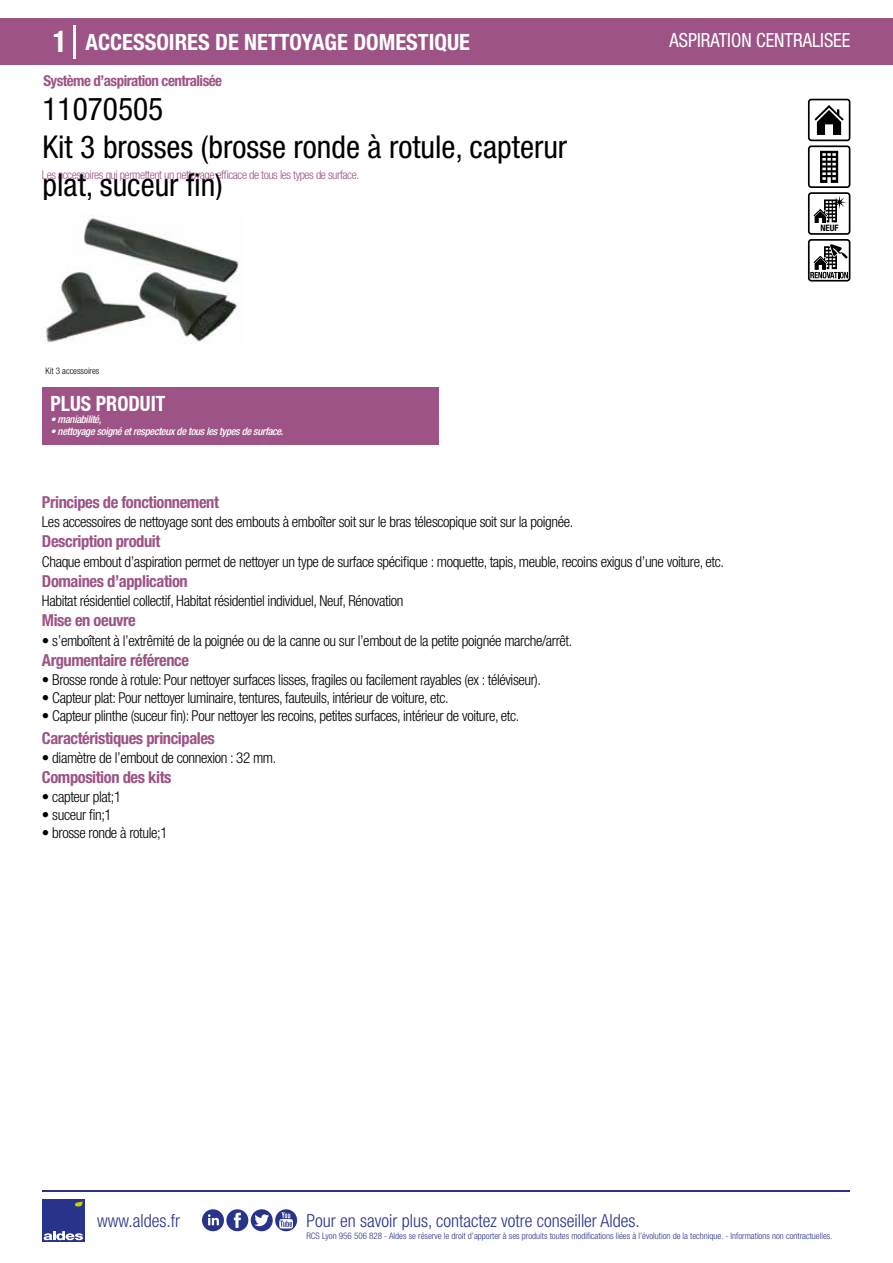
<style>
.page{position:relative;width:893px;height:1263px;background:#fff}
.page>*{position:absolute;margin:0;border:0;box-sizing:border-box;transform-origin:0 0}
.t1{font:condensed 31.5px/37.8px "Helvetica Neue LT Std";color:#000}
.t2{font:700 condensed 22.5px "Helvetica Neue LT Std";color:#fff}
.t3{font:700 condensed 21px "Helvetica Neue";color:#fff;scale:.95 1}
.t4{font:condensed 19.5px "Helvetica Neue LT Std";color:#fff;scale:.95 1}
.t5{font:300 condensed 18px "Helvetica Neue";color:#28348b}
.t6{font:700 condensed 16.5px "Helvetica Neue LT Std";letter-spacing:-.025em;color:#9d5385}
.t7{font:300 condensed 15px "Helvetica Neue LT Std";letter-spacing:-.025em;color:#000}
.t8{font:700 condensed 15px "Helvetica Neue LT Std";letter-spacing:-.035em;color:#9d5385}
.t9{font:300 condensed 12px "Helvetica Neue LT Std";letter-spacing:-.035em;color:#9d5385}
.t10{font:italic 500 condensed 10.5px "Helvetica Neue";letter-spacing:-.03em;color:#fff}
.t11{font:300 condensed 9px "Helvetica Neue";color:#28348b}
.t12{font:300 condensed 9px "Helvetica Neue";color:#000}
.t13{font:700 condensed 8.85px "Helvetica Neue";color:#000}
.s1{font-size:30px}
</style>
<div class="page">
<div style="left:1px;top:18px;width:892px;height:46px;background:#9d5385"></div>
<svg style="left:808px;top:99px;width:42px;height:183px"></svg>
<div style="left:42px;top:387px;width:396px;height:57px;background:#9d5385"></div>
<hr style="left:74px;top:25px;width:2px;height:33px;background:#fff">
<div style="left:42px;top:1199px;width:42px;height:43px;background:#28348b"></div>
<svg style="left:44px;top:1231px;width:39px;height:9px"></svg>
<svg style="left:75px;top:1201px;width:8px;height:5px"></svg>
<img style="left:46px;top:215px;width:193px;height:128px">
<hr style="left:42px;top:1190px;width:808px;height:1px;background:#28348b">
<svg style="left:202px;top:1209px;width:95px;height:22px"></svg>
<h2 class="t2" style="left:53px;top:28px;width:418px"><span class="s1">1</span> ACCESSOIRES DE NETTOYAGE DOMESTIQUE</h2>
<h3 class="t4" style="left:670px;top:29px;width:192px">ASPIRATION CENTRALISEE</h3>
<p class="t8" style="left:43px;top:71px;width:180px">Système d’aspiration centralisée</p>
<h1 class="t1" style="left:42px;top:90px;width:526px">11070505<br>Kit 3 brosses (brosse ronde à rotule, capterur plat, suceur fin)</h1>
<p class="t9" style="left:42px;top:167px;width:319px">Les accessoires qui permettent un nettoyage efficace de tous les types de surface.</p>
<p class="t12" style="left:45px;top:365px;width:56px">Kit 3 accessoires</p>
<h3 class="t3" style="left:50px;top:391px;width:122px">PLUS PRODUIT</h3>
<p class="t10" style="left:50px;top:413px;width:52px">• maniabilité,</p>
<p class="t10" style="left:50px;top:425px;width:234px">• nettoyage soigné et respecteux de tous les types de surface.</p>
<p class="t6" style="left:42px;top:492px;width:179px">Principes de fonctionnement</p>
<p class="t6" style="left:42px;top:531px;width:120px">Description produit</p>
<p class="t6" style="left:42px;top:571px;width:147px">Domaines d’application</p>
<p class="t6" style="left:42px;top:610px;width:95px">Mise en oeuvre</p>
<p class="t7" style="left:42px;top:513px;width:533px">Les accessoires de nettoyage sont des embouts à emboîter soit sur le bras télescopique soit sur la poignée.</p>
<p class="t7" style="left:42px;top:553px;width:684px">Chaque embout d’aspiration permet de nettoyer un type de surface spécifique : moquette, tapis, meuble, recoins exigus d’une voiture, etc.</p>
<p class="t7" style="left:42px;top:592px;width:363px">Habitat résidentiel collectif, Habitat résidentiel individuel, Neuf, Rénovation</p>
<p class="t7" style="left:42px;top:632px;width:532px">• s’emboîtent à l’extrêmité de la poignée ou de la canne ou sur l’embout de la petite poignée marche/arrêt.</p>
<p class="t6" style="left:42px;top:650px;width:149px">Argumentaire référence</p>
<p class="t7" style="left:42px;top:671px;width:501px">• Brosse ronde à rotule: Pour nettoyer surfaces lisses, fragiles ou facilement rayables (ex : téléviseur).</p>
<p class="t7" style="left:42px;top:689px;width:408px">• Capteur plat: Pour nettoyer luminaire, tentures, fauteuils, intérieur de voiture, etc.</p>
<p class="t7" style="left:42px;top:707px;width:479px">• Capteur plinthe (suceur fin): Pour nettoyer les recoins, petites surfaces, intérieur de voiture, etc.</p>
<p class="t6" style="left:42px;top:728px;width:174px">Caractéristiques principales</p>
<p class="t7" style="left:42px;top:749px;width:236px">• diamètre de l’embout de connexion : 32 mm.</p>
<p class="t6" style="left:42px;top:767px;width:131px">Composition des kits</p>
<p class="t7" style="left:42px;top:788px;width:81px">• capteur plat;1</p>
<p class="t7" style="left:42px;top:806px;width:71px">• suceur fin;1</p>
<p class="t7" style="left:42px;top:824px;width:127px">• brosse ronde à rotule;1</p>
<p class="t13" style="left:820px;top:223px;width:20px">NEUF</p>
<p class="t5" style="left:97px;top:1211px;width:84px">www.aldes.fr</p>
<p class="t5" style="left:306px;top:1211px;width:335px">Pour en savoir plus, contactez votre conseiller Aldes.</p>
<p class="t11" style="left:306px;top:1230px;width:528px">RCS Lyon 956 506 828 - Aldes se réserve le droit d’apporter à ses produits toutes modifications liées à l’évolution de la technique. - Informations non contractuelles.</p>
</div>
